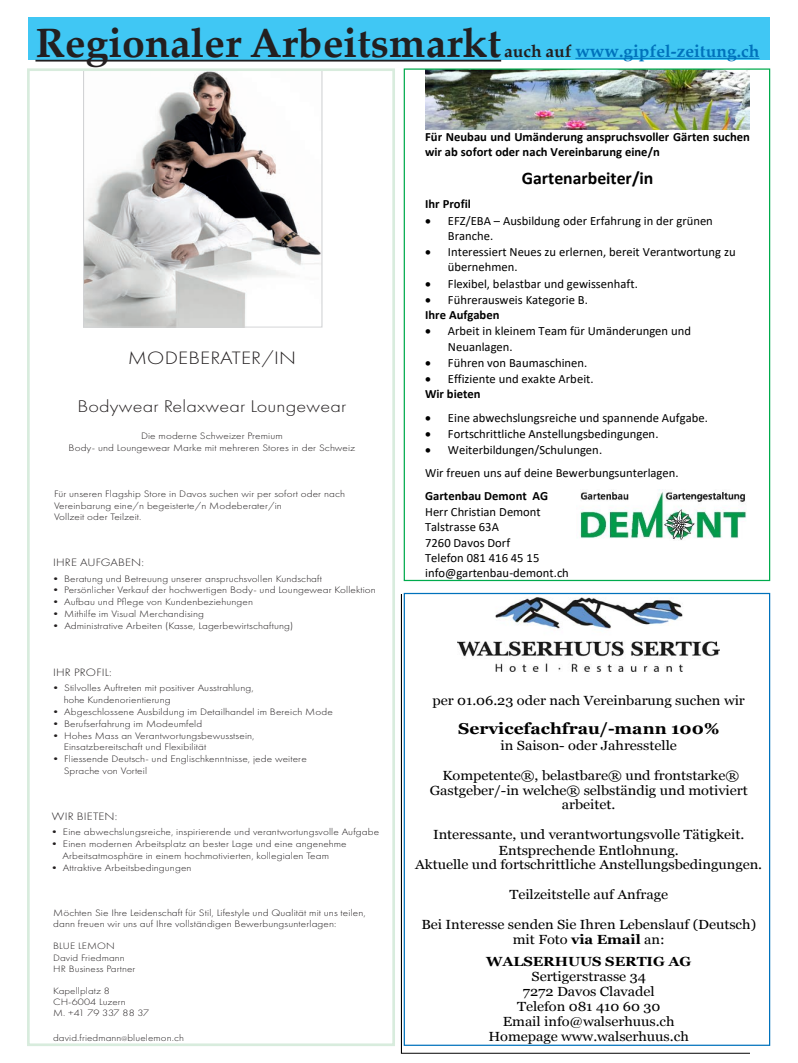
<style>
.page{position:relative;width:798px;height:1063px;background:#fff}
.page>*{position:absolute;margin:0;border:0;box-sizing:border-box;transform-origin:0 0}
.Lauftext{font:700 41.12px "Palatia";color:#231f20}
.t1{font:300 18.62px "Futura PT";letter-spacing:.01em;color:#231f20;scale:1.16 1}
.t2{font:700 17.75px "Calibri";color:#000}
.t3{font:300 17.5px "Futura PT";letter-spacing:.01em;color:#231f20;scale:1.16 1}
.Lauftext-2{font:700 17.38px "Palatia";color:#0072bc}
.t4{font:700 15.75px "Georgia";color:#000;scale:1.1 1}
.t5{font:13.25px/14.9px "Georgia";letter-spacing:-.005em;color:#000;text-align:center;scale:1.1 1}
.t6{font:12.62px/15.4px "Calibri";color:#000}
.t7{font:700 12.62px/15.5px "Calibri";color:#000}
.t8{font:300 11.12px "Futura PT";letter-spacing:.01em;color:#231f20;scale:1.16 1}
.t9{font:300 9.75px/11.9px "Futura PT";letter-spacing:.01em;color:#231f20;scale:1.16 1}
.t10{font:300 9.62px/11.1px "Futura PT";letter-spacing:.01em;color:#231f20;scale:1.16 1}
.s1{color:#231f20}
.s2{font-size:6.88px}
.s3{font-weight:700}
</style>
<div class="page">
<div style="left:28px;top:18px;width:741px;height:42px;background:#40c7f4"></div>
<hr style="left:35px;top:60px;width:466px;height:2px;background:#231f20">
<hr style="left:575px;top:58px;width:184px;height:1px;background:#0072bc">
<img style="left:85px;top:72px;width:235px;height:253px">
<div style="left:83px;top:70px;width:239px;height:257px;border:1px solid #d1d2d4"></div>
<div style="left:27px;top:68px;width:368px;height:978px;border:3px solid #d8ecdd"></div>
<img style="left:425px;top:70px;width:324px;height:60px">
<img style="left:580px;top:489px;width:167px;height:51px">
<svg style="left:401px;top:595px;width:348px;height:459px"></svg>
<hr style="left:438px;top:767px;width:4px;height:16px;background:#fff">
<img style="left:457px;top:597px;width:262px;height:75px">
<p class="Lauftext" style="left:35px;top:18px;width:467px">Regionaler Arbeitsmarkt</p>
<p class="Lauftext-2" style="left:504px;top:40px;width:257px"><span class="s1">auch auf</span> www.gipfel-zeitung.ch</p>
<p class="t1" style="left:128px;top:347px;width:147px">MODEBERATER/IN</p>
<p class="t3" style="left:77px;top:396px;width:233px">Bodywear Relaxwear Loungewear</p>
<p class="t9" style="left:69px;top:430px;width:248px;text-align:center">Die moderne Schweizer Premium<br>Body- und Loungewear Marke mit mehreren Stores in der Schweiz</p>
<p class="t9" style="left:54px;top:488px;width:252px;line-height:11.5px">Für unseren Flagship Store in Davos suchen wir per sofort oder nach<br>Vereinbarung eine/n begeisterte/n Modeberater/in<br>Vollzeit oder Teilzeit.</p>
<p class="t8" style="left:53px;top:556px;width:80px">IHRE AUFGABEN:</p>
<p class="t9" style="left:50px;top:573px;width:236px">• Beratung und Betreuung unserer anspruchsvollen Kundschaft</p>
<p class="t9" style="left:50px;top:584px;width:282px">• Persönlicher Verkauf der hochwertigen Body- und Loungewear Kollektion</p>
<p class="t9" style="left:50px;top:596px;width:176px">• Aufbau und Pflege von Kundenbeziehungen</p>
<p class="t9" style="left:50px;top:608px;width:134px">• Mithilfe im Visual Merchandising</p>
<p class="t9" style="left:50px;top:620px;width:211px">• Administrative Arbeiten (Kasse, Lagerbewirtschaftung)</p>
<p class="t8" style="left:53px;top:666px;width:52px">IHR PROFIL:</p>
<p class="t9" style="left:64px;top:682px;width:165px;text-indent:-14px">• Stilvolles Auftreten mit positiver Ausstrahlung, hohe Kundenorientierung</p>
<p class="t9" style="left:50px;top:706px;width:245px">• Abgeschlossene Ausbildung im Detailhandel im Bereich Mode</p>
<p class="t9" style="left:50px;top:718px;width:133px">• Berufserfahrung im Modeumfeld</p>
<p class="t9" style="left:64px;top:729px;width:166px;text-indent:-14px">• Hohes Mass an Verantwortungsbewusstsein,<br>Einsatzbereitschaft und Flexibilität</p>
<p class="t9" style="left:64px;top:753px;width:211px;text-indent:-14px">• Fliessende Deutsch- und Englischkenntnisse, jede weitere<br>Sprache von Vorteil</p>
<p class="t8" style="left:52px;top:810px;width:58px">WIR BIETEN:</p>
<p class="t9" style="left:49px;top:826px;width:286px">• Eine abwechslungsreiche, inspirierende und verantwortungsvolle Aufgabe</p>
<p class="t9" style="left:49px;top:838px;width:258px;text-align:center">• Einen modernen Arbeitsplatz an bester Lage und eine angenehme<br>Arbeitsatmosphäre in einem hochmotivierten, kollegialen Team</p>
<p class="t9" style="left:49px;top:862px;width:124px">• Attraktive Arbeitsbedingungen</p>
<p class="t9" style="left:53px;top:907px;width:271px;line-height:11.1px">Möchten Sie Ihre Leidenschaft für Stil, Lifestyle und Qualität mit uns teilen, dann freuen wir uns auf Ihre vollständigen Bewerbungsunterlagen:</p>
<p class="t10" style="left:53px;top:941px;width:72px">BLUE LEMON<br>David Friedmann<br>HR Business Partner</p>
<p class="t10" style="left:53px;top:985px;width:84px">Kapellplatz 8<br>CH-6004 Luzern<br>M. +41 79 337 88 37</p>
<p class="t10" style="left:53px;top:1032px;width:114px">david.friedmann<span class="s2">@</span>bluelemon.ch</p>
<p class="t7" style="left:425px;top:129px;width:326px">Für Neubau und Umänderung anspruchsvoller Gärten suchen wir ab sofort oder nach Vereinbarung eine/n</p>
<p class="t2" style="left:521px;top:166px;width:133px">Gartenarbeiter/in</p>
<p class="t7" style="left:425px;top:196px;width:47px">Ihr Profil</p>
<p class="t6" style="left:448px;top:212px;width:266px;text-indent:-23px">• EFZ/EBA – Ausbildung oder Erfahrung in der grünen<br>Branche.</p>
<p class="t6" style="left:448px;top:244px;width:289px;text-indent:-23px">• Interessiert Neues zu erlernen, bereit Verantwortung zu übernehmen.</p>
<p class="t6" style="left:425px;top:275px;width:214px">• Flexibel, belastbar und gewissenhaft.</p>
<p class="t6" style="left:425px;top:291px;width:164px">• Führerausweis Kategorie B.<br><span class="s3">Ihre Aufgaben</span></p>
<p class="t6" style="left:448px;top:323px;width:244px;text-indent:-23px">• Arbeit in kleinem Team für Umänderungen und<br>Neuanlagen.</p>
<p class="t6" style="left:425px;top:355px;width:164px">• Führen von Baumaschinen.</p>
<p class="t6" style="left:425px;top:371px;width:170px">• Effiziente und exakte Arbeit.<br><span class="s3">Wir bieten</span></p>
<p class="t6" style="left:425px;top:410px;width:284px">• Eine abwechslungsreiche und spannende Aufgabe.</p>
<p class="t6" style="left:425px;top:426px;width:235px">• Fortschrittliche Anstellungsbedingungen.</p>
<p class="t6" style="left:425px;top:438px;width:255px;line-height:23px">• Weiterbildungen/Schulungen.<br>Wir freuen uns auf deine Bewerbungsunterlagen.<br><span class="s3">Gartenbau Demont AG</span></p>
<p class="t6" style="left:425px;top:503px;width:145px">Herr Christian Demont<br>Talstrasse 63A<br>7260 Davos Dorf<br>Telefon 081 416 45 15 info@gartenbau-demont.ch</p>
<p class="t5" style="left:432px;top:692px;width:285px">per 01.06.23 oder nach Vereinbarung suchen wir</p>
<p class="t4" style="left:458px;top:717px;width:239px">Servicefachfrau/-mann 100%</p>
<p class="t5" style="left:500px;top:737px;width:162px">in Saison- oder Jahresstelle</p>
<p class="t5" style="left:429px;top:767px;width:290px">Kompetente®, belastbare® und frontstarke®<br>Gastgeber/-in welche® selbständig und motiviert arbeitet.</p>
<p class="t5" style="left:415px;top:827px;width:317px">Interessante, und verantwortungsvolle Tätigkeit.<br>Entsprechende Entlohnung.<br>Aktuelle und fortschrittliche Anstellungsbedingungen.</p>
<p class="t5" style="left:509px;top:887px;width:146px">Teilzeitstelle auf Anfrage</p>
<p class="t5" style="left:421px;top:916px;width:306px">Bei Interesse senden Sie Ihren Lebenslauf (Deutsch) mit Foto <span class="s3">via Email</span> an:</p>
<p class="t5" style="left:486px;top:954px;width:188px"><span class="s3">WALSERHUUS SERTIG AG<br></span>Sertigerstrasse 34<br>7272 Davos Clavadel<br>Telefon 081 410 60 30<br>Email info@walserhuus.ch<br>Homepage www.walserhuus.ch</p>
</div>
